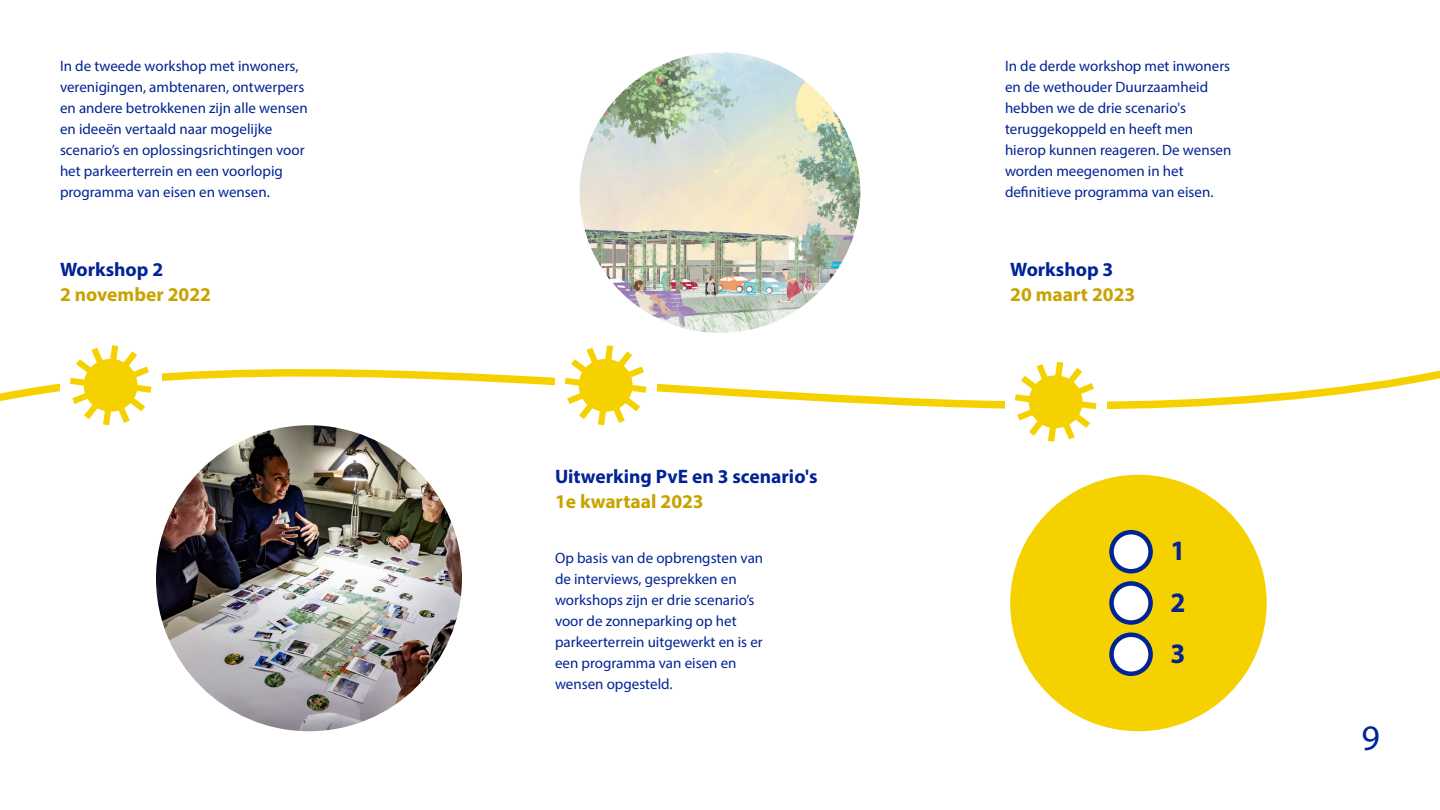
<style>
.page{position:relative;width:1440px;height:810px;background:#fff}
.page>*{position:absolute;margin:0;border:0;box-sizing:border-box;transform-origin:0 0}
.t1{font:36px "Myriad Pro";color:#002395}
.t2{font:700 28.2px/51.3px "Myriad Pro";color:#002494;text-align:justify;scale:.96 1}
.t3{font:700 19.5px "Myriad Pro";color:#002395}
.t4{font:700 19.5px "Myriad Pro";color:#c8a300}
.t5{font:15px/21px "Myriad Pro";color:#002395}
</style>
<div class="page">
<svg style="left:0;top:308px;width:1440px;height:155px"></svg>
<img style="left:156px;top:425px;width:306px;height:306px;border-radius:153px">
<div style="left:1010px;top:475px;width:257px;height:256px;background:#f5d100;border-radius:50%"></div>
<div style="left:60px;top:337px;width:101px;height:97px;background:#fff"></div>
<svg style="left:70px;top:345px;width:81px;height:80px"></svg>
<svg style="left:1112px;top:532px;width:39px;height:39px"></svg>
<div style="left:1109px;top:530px;width:44px;height:44px;border:4px solid #002494;border-radius:50%"></div>
<svg style="left:1112px;top:583px;width:39px;height:40px"></svg>
<div style="left:1109px;top:581px;width:44px;height:44px;border:4px solid #002494;border-radius:50%"></div>
<svg style="left:1112px;top:635px;width:39px;height:39px"></svg>
<div style="left:1109px;top:632px;width:44px;height:44px;border:4px solid #002494;border-radius:50%"></div>
<div style="left:1005px;top:354px;width:101px;height:96px;background:#fff"></div>
<svg style="left:1015px;top:362px;width:81px;height:80px"></svg>
<div style="left:555px;top:337px;width:101px;height:97px;background:#fff"></div>
<svg style="left:565px;top:345px;width:81px;height:80px"></svg>
<img style="left:580px;top:52px;width:280px;height:281px;border-radius:140px">
<p class="t5" style="left:60px;top:55px;width:249px">In de tweede workshop met inwoners, verenigingen, ambtenaren, ontwerpers en andere betrokkenen zijn alle wensen en ideeën vertaald naar mogelijke scenario’s en oplossingsrichtingen voor het parkeerterrein en een voorlopig programma van eisen en wensen.</p>
<h3 class="t3" style="left:60px;top:256px;width:105px">Workshop 2</h3>
<h3 class="t4" style="left:60px;top:282px;width:153px">2 november 2022</h3>
<h3 class="t3" style="left:555px;top:463px;width:264px">Uitwerking PvE en 3 scenario's</h3>
<h3 class="t4" style="left:555px;top:489px;width:150px">1e kwartaal 2023</h3>
<p class="t5" style="left:555px;top:547px;width:210px">Op basis van de opbrengsten van de interviews, gesprekken en workshops zijn er drie scenario’s voor de zonneparking op het parkeerterrein uitgewerkt en is er een programma van eisen en wensen opgesteld.</p>
<p class="t5" style="left:1005px;top:55px;width:228px">In de derde workshop met inwoners en de wethouder Duurzaamheid hebben we de drie scenario's teruggekoppeld en heeft men hierop kunnen reageren. De wensen worden meegenomen in het definitieve programma van eisen.</p>
<h3 class="t3" style="left:1010px;top:256px;width:105px">Workshop 3</h3>
<h3 class="t4" style="left:1010px;top:282px;width:127px">20 maart 2023</h3>
<h2 class="t2" style="left:1171px;top:524px;width:17px">1<br>2<br>3</h2>
<h1 class="t1" style="left:1362px;top:716px;width:20px">9</h1>
</div>
